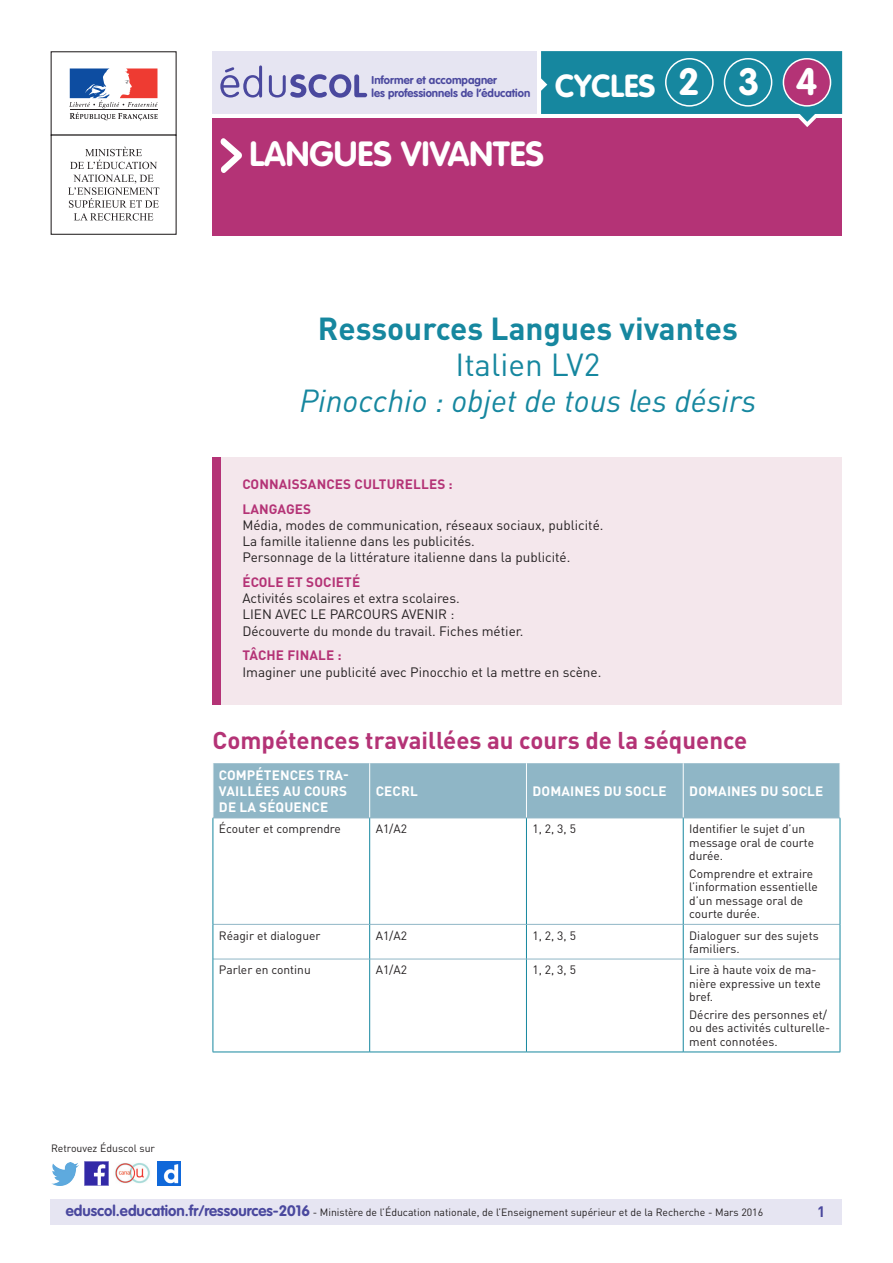
<style>
.page{position:relative;width:893px;height:1263px;background:#fff}
.page>*{position:absolute;margin:0;border:0;box-sizing:border-box;transform-origin:0 0}
.t1{font:700 37.5px "VAG Rounded Std";color:#fff}
._01_Nom_de_la_discip{font:700 34.5px "VAG Rounded Std";color:#fff}
._02_Sous-titre{font:italic 31.5px "DIN Pro";color:#16879f}
._01_Titre_de_la_fich{font:700 31.5px "DIN Pro";color:#16879f}
._02_Sous-titre-2{font:31.5px "DIN Pro";color:#16879f}
.t2{font:700 31.5px "VAG Rounded Std";color:#fff}
._03_Titre_de_niveau{font:700 24px "DIN Pro";color:#b43376}
.t3{font:700 15px "DIN Pro";color:#4a489e}
._01_Texte_info_conte{font:13.5px "DIN Pro";color:#231f20}
.Titre_têtière_tablea{font:700 13.5px/16.2px "DIN Pro";letter-spacing:.01em;color:#fff}
._01_Titre_info_conte{font:700 13.5px "DIN Pro";letter-spacing:.01em;color:#b43376}
.Texte_courant_tablea{font:12px/13.5px "DIN Pro";color:#231f20}
.t4{font:700 11.25px/13.5px "VAG Rounded Std";color:#4a489e}
.t5{font:10.5px "DIN Pro";color:#231f20}
.s1{font-family:"VAG Rounded Std";font-weight:700;font-size:15px;color:#4a489e}
</style>
<div class="page">
<div style="left:213px;top:118px;width:629px;height:118px;background:#b43376"></div>
<svg style="left:220px;top:138px;width:22px;height:35px"></svg>
<div style="left:213px;top:51px;width:324px;height:63px;background:#e6e5f2"></div>
<svg style="left:220px;top:65px;width:147px;height:33px"></svg>
<div style="left:51px;top:51px;width:126px;height:85px;border:1px solid #231f20"></div>
<svg style="left:69px;top:68px;width:89px;height:52px"></svg>
<hr style="left:70px;top:109px;width:87px;height:1px;background:#231f20">
<svg style="left:70px;top:147px;width:87px;height:22px"></svg>
<svg style="left:68px;top:175px;width:91px;height:46px"></svg>
<svg style="left:541px;top:51px;width:301px;height:76px"></svg>
<div style="left:665px;top:58px;width:49px;height:49px;border:2px solid #fff;border-radius:50%"></div>
<div style="left:724px;top:59px;width:48px;height:47px;background:#16879f;border-radius:50%"></div>
<div style="left:724px;top:58px;width:48px;height:49px;border:2px solid #fff;border-radius:50%"></div>
<div style="left:783px;top:59px;width:47px;height:47px;background:#b43376;border-radius:50%"></div>
<div style="left:783px;top:58px;width:48px;height:49px;border:2px solid #fff;border-radius:50%"></div>
<div style="left:50px;top:1199px;width:791px;height:26px;background:#e6e5f2"></div>
<img style="left:85px;top:1162px;width:23px;height:23px">
<img style="left:51px;top:1163px;width:28px;height:22px">
<img style="left:158px;top:1162px;width:22px;height:23px">
<img style="left:115px;top:1163px;width:35px;height:21px">
<div style="left:214px;top:763px;width:626px;height:55px;background:#8fb6c6"></div>
<hr style="left:369px;top:763px;width:1px;height:55px;background:#fff">
<hr style="left:526px;top:763px;width:1px;height:55px;background:#fff">
<hr style="left:683px;top:763px;width:1px;height:55px;background:#fff">
<hr style="left:213px;top:818px;width:157px;height:1px;background:#8fb6c6">
<hr style="left:370px;top:818px;width:156px;height:1px;background:#8fb6c6">
<hr style="left:526px;top:818px;width:157px;height:1px;background:#8fb6c6">
<hr style="left:683px;top:818px;width:157px;height:1px;background:#8fb6c6">
<hr style="left:213px;top:924px;width:157px;height:1px;background:#8fb6c6">
<hr style="left:370px;top:924px;width:156px;height:1px;background:#8fb6c6">
<hr style="left:526px;top:924px;width:157px;height:1px;background:#8fb6c6">
<hr style="left:683px;top:924px;width:157px;height:1px;background:#8fb6c6">
<hr style="left:213px;top:959px;width:157px;height:1px;background:#8fb6c6">
<hr style="left:370px;top:959px;width:156px;height:1px;background:#8fb6c6">
<hr style="left:526px;top:959px;width:157px;height:1px;background:#8fb6c6">
<hr style="left:683px;top:959px;width:157px;height:1px;background:#8fb6c6">
<hr style="left:213px;top:818px;width:1px;height:106px;background:#16879f">
<hr style="left:369px;top:818px;width:1px;height:106px;background:#16879f">
<hr style="left:526px;top:818px;width:1px;height:106px;background:#16879f">
<hr style="left:683px;top:818px;width:1px;height:106px;background:#16879f">
<hr style="left:840px;top:818px;width:1px;height:106px;background:#16879f">
<hr style="left:213px;top:924px;width:1px;height:35px;background:#16879f">
<hr style="left:369px;top:925px;width:1px;height:34px;background:#16879f">
<hr style="left:526px;top:925px;width:1px;height:34px;background:#16879f">
<hr style="left:683px;top:925px;width:1px;height:34px;background:#16879f">
<hr style="left:840px;top:924px;width:1px;height:35px;background:#16879f">
<hr style="left:213px;top:959px;width:1px;height:93px;background:#16879f">
<hr style="left:369px;top:959px;width:1px;height:93px;background:#16879f">
<hr style="left:526px;top:959px;width:1px;height:93px;background:#16879f">
<hr style="left:683px;top:959px;width:1px;height:93px;background:#16879f">
<hr style="left:840px;top:959px;width:1px;height:93px;background:#16879f">
<hr style="left:213px;top:1052px;width:157px;height:1px;background:#16879f">
<hr style="left:370px;top:1052px;width:156px;height:1px;background:#16879f">
<hr style="left:526px;top:1052px;width:157px;height:1px;background:#16879f">
<hr style="left:683px;top:1052px;width:157px;height:1px;background:#16879f">
<div style="left:213px;top:457px;width:629px;height:248px;background:#f4e7ec"></div>
<div style="left:213px;top:457px;width:8px;height:248px;background:#b43376"></div>
<p class="t4" style="left:372px;top:74px;width:160px">Informer et accompagner<br>les professionnels de l’éducation</p>
<p class="t2" style="left:555px;top:67px;width:102px">CYCLES</p>
<p class="t1" style="left:678px;top:60px;width:23px">2</p>
<p class="t1" style="left:738px;top:60px;width:23px">3</p>
<p class="t1" style="left:796px;top:60px;width:23px">4</p>
<p class="_01_Nom_de_la_discip" style="left:249px;top:133px;width:296px">LANGUES VIVANTES</p>
<p class="_01_Titre_de_la_fich" style="left:318px;top:308px;width:421px">Ressources Langues vivantes</p>
<p class="_02_Sous-titre-2" style="left:455px;top:345px;width:146px">Italien LV2</p>
<p class="_02_Sous-titre" style="left:299px;top:381px;width:459px">Pinocchio : objet de tous les désirs</p>
<p class="_01_Titre_info_conte" style="left:242px;top:475px;width:212px">CONNAISSANCES CULTURELLES :</p>
<p class="_01_Titre_info_conte" style="left:242px;top:500px;width:70px">LANGAGES</p>
<p class="_01_Texte_info_conte" style="left:242px;top:517px;width:363px">Média, modes de communication, réseaux sociaux, publicité.</p>
<p class="_01_Texte_info_conte" style="left:242px;top:533px;width:234px">La famille italienne dans les publicités.</p>
<p class="_01_Texte_info_conte" style="left:242px;top:549px;width:329px">Personnage de la littérature italienne dans la publicité.</p>
<p class="_01_Titre_info_conte" style="left:242px;top:573px;width:119px">ÉCOLE ET SOCIETÉ</p>
<p class="_01_Texte_info_conte" style="left:242px;top:590px;width:219px">Activités scolaires et extra scolaires.</p>
<p class="_01_Texte_info_conte" style="left:242px;top:606px;width:214px">LIEN AVEC LE PARCOURS AVENIR :</p>
<p class="_01_Texte_info_conte" style="left:242px;top:622px;width:283px">Découverte du monde du travail. Fiches métier.</p>
<p class="_01_Titre_info_conte" style="left:242px;top:646px;width:101px">TÂCHE FINALE :</p>
<p class="_01_Texte_info_conte" style="left:242px;top:663px;width:360px">Imaginer une publicité avec Pinocchio et la mettre en scène.</p>
<p class="_03_Titre_de_niveau" style="left:213px;top:724px;width:536px">Compétences travaillées au cours de la séquence</p>
<p class="Titre_têtière_tablea" style="left:219px;top:766px;width:132px">COMPÉTENCES TRA-<br>VAILLÉES AU COURS<br>DE LA SÉQUENCE</p>
<p class="Titre_têtière_tablea" style="left:376px;top:782px;width:44px">CECRL</p>
<p class="Titre_têtière_tablea" style="left:532px;top:782px;width:136px">DOMAINES DU SOCLE</p>
<p class="Titre_têtière_tablea" style="left:689px;top:782px;width:136px">DOMAINES DU SOCLE</p>
<p class="t5" style="left:51px;top:1141px;width:106px">Retrouvez Éduscol sur</p>
<p class="Texte_courant_tablea" style="left:219px;top:822px;width:124px">Écouter et comprendre</p>
<p class="Texte_courant_tablea" style="left:376px;top:822px;width:33px">A1/A2</p>
<p class="Texte_courant_tablea" style="left:532px;top:822px;width:45px">1, 2, 3, 5</p>
<p class="Texte_courant_tablea" style="left:689px;top:822px;width:126px">Identifier le sujet d’un message oral de courte durée.</p>
<p class="Texte_courant_tablea" style="left:689px;top:866px;width:130px">Comprendre et extraire l’information essentielle d’un message oral de courte durée.</p>
<p class="Texte_courant_tablea" style="left:219px;top:928px;width:103px">Réagir et dialoguer</p>
<p class="Texte_courant_tablea" style="left:376px;top:928px;width:33px">A1/A2</p>
<p class="Texte_courant_tablea" style="left:532px;top:928px;width:45px">1, 2, 3, 5</p>
<p class="Texte_courant_tablea" style="left:689px;top:928px;width:131px">Dialoguer sur des sujets familiers.</p>
<p class="Texte_courant_tablea" style="left:219px;top:963px;width:93px">Parler en continu</p>
<p class="Texte_courant_tablea" style="left:376px;top:963px;width:33px">A1/A2</p>
<p class="Texte_courant_tablea" style="left:532px;top:963px;width:45px">1, 2, 3, 5</p>
<p class="Texte_courant_tablea" style="left:689px;top:963px;width:133px">Lire à haute voix de ma&shy;nière expressive un texte bref.</p>
<p class="Texte_courant_tablea" style="left:689px;top:1008px;width:142px">Décrire des personnes et/ ou des activités culturelle&shy;ment connotées.</p>
<p class="t5" style="left:66px;top:1205px;width:699px"><span class="s1">eduscol.education.fr/ressources-2016</span> - Ministère de l’Éducation nationale, de l’Enseignement supérieur et de la Recherche - Mars 2016</p>
<p class="t3" style="left:817px;top:1201px;width:10px">1</p>
</div>
